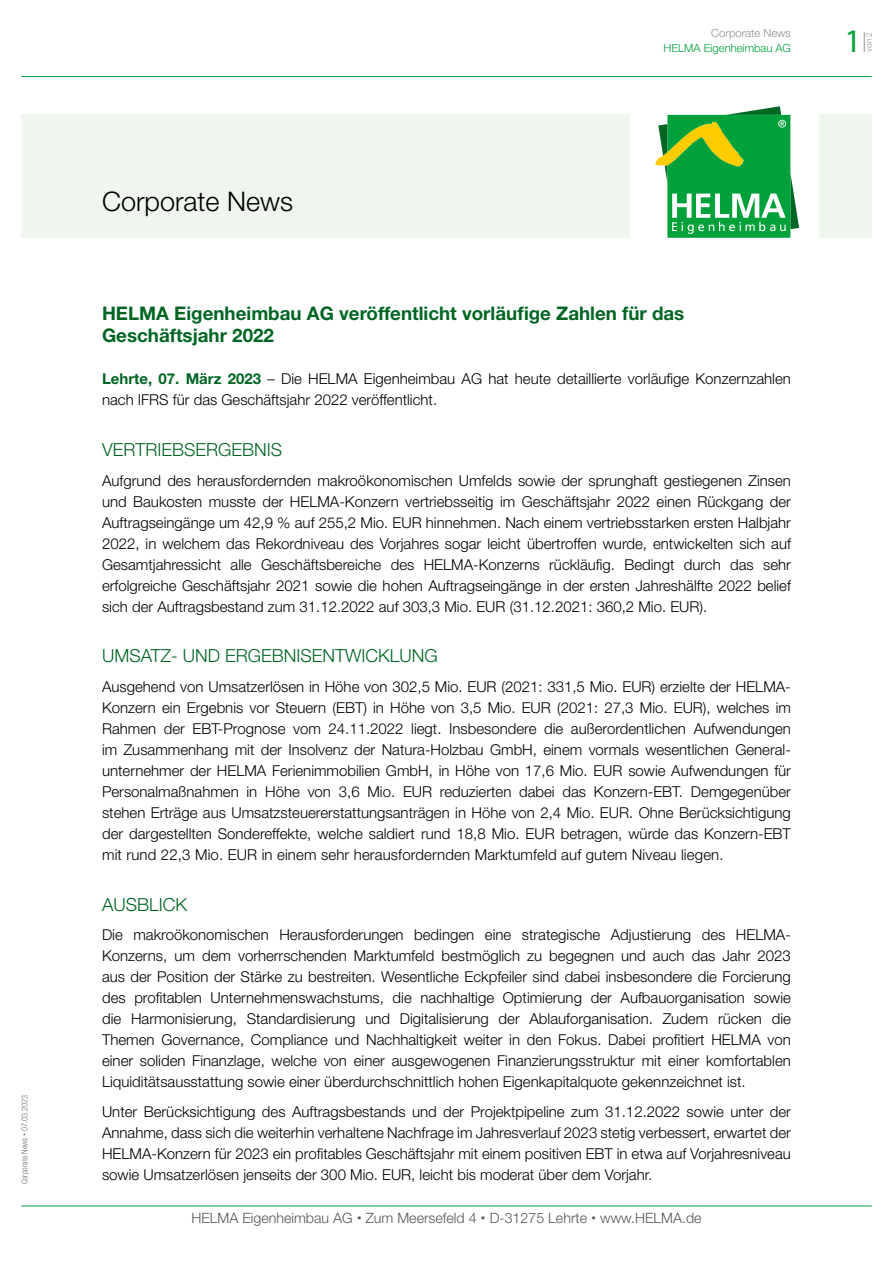
<style>
.page{position:relative;width:893px;height:1263px;background:#fff}
.page>*{position:absolute;margin:0;border:0;box-sizing:border-box;transform-origin:0 0}
.t1{font:33px "Myriad Pro";color:#00a13a}
.t2{font:300 27px "Helvetica Neue LT Std";color:#000}
.t3{font:700 18.75px/22.5px "Helvetica Neue LT Std";color:#006523}
.t4{font:300 18px "Helvetica Neue LT Std";color:#006523}
.t5{font:300 15px/21px "Helvetica Neue LT Std";color:#000;text-align:justify}
.t6{font:300 14.25px "Helvetica Neue LT Std";color:#575756}
.t7{font:300 11.25px "Helvetica Neue LT Std";color:#00a13a}
.t8{font:300 11.25px "Helvetica Neue LT Std";color:#909090}
.t9{font:300 condensed 8.25px "Helvetica Neue LT Std";color:#706f6f}
.t10{font:300 8.25px "Helvetica Neue LT Std";color:#909090}
.s1{font-weight:700;color:#006523}
</style>
<div class="page">
<hr style="left:21px;top:76px;width:851px;height:1px;background:#00a13a">
<hr style="left:21px;top:1205px;width:851px;height:1px;background:#00a13a">
<div style="left:21px;top:115px;width:608px;height:123px;background:#eef6ed"></div>
<div style="left:819px;top:115px;width:53px;height:123px;background:#eef6ed"></div>
<svg style="left:655px;top:106px;width:144px;height:132px"></svg>
<svg style="left:864px;top:32px;width:1px;height:20px"></svg>
<p class="t9" style="left:20px;top:1184px;width:91px;rotate:-90deg">Corporate News 07.03.2023</p>
<h2 class="t2" style="left:102px;top:185px;width:193px">Corporate News</h2>
<p class="t8" style="left:711px;top:26px;width:81px">Corporate News</p>
<p class="t7" style="left:664px;top:41px;width:129px">HELMA Eigenheimbau AG</p>
<p class="t3" style="left:102px;top:301px;width:584px">HELMA Eigenheimbau AG veröffentlicht vorläufige Zahlen für das<br>Geschäftsjahr 2022</p>
<p class="t5" style="left:102px;top:368px;width:690px"><span class="s1">Lehrte, 07. März 2023</span> – Die HELMA Eigenheimbau AG hat heute detaillierte vorläufige Konzernzahlen nach IFRS für das Geschäftsjahr 2022 veröffentlicht.</p>
<p class="t4" style="left:102px;top:439px;width:182px">VERTRIEBSERGEBNIS</p>
<p class="t5" style="left:102px;top:469px;width:690px">Aufgrund des herausfordernden makroökonomischen Umfelds sowie der sprunghaft gestiegenen Zinsen und Baukosten musste der HELMA-Konzern vertriebsseitig im Geschäftsjahr 2022 einen Rückgang der Auftragseingänge um 42,9 % auf 255,2 Mio. EUR hinnehmen. Nach einem vertriebsstarken ersten Halbjahr 2022, in welchem das Rekordniveau des Vorjahres sogar leicht übertroffen wurde, entwickelten sich auf Gesamtjahressicht alle Geschäftsbereiche des HELMA-Konzerns rückläufig. Bedingt durch das sehr erfolgreiche Geschäftsjahr 2021 sowie die hohen Auftragseingänge in der ersten Jahreshälfte 2022 belief sich der Auftragsbestand zum 31.12.2022 auf 303,3 Mio. EUR (31.12.2021: 360,2 Mio. EUR).</p>
<p class="t4" style="left:102px;top:645px;width:337px">UMSATZ- UND ERGEBNISENTWICKLUNG</p>
<p class="t5" style="left:102px;top:676px;width:690px;text-align:left">Ausgehend von Umsatzerlösen in Höhe von 302,5 Mio. EUR (2021: 331,5 Mio. EUR) erzielte der HELMA-Konzern ein Ergebnis vor Steuern (EBT) in Höhe von 3,5 Mio. EUR (2021: 27,3 Mio. EUR), welches im Rahmen der EBT-Prognose vom 24.11.2022 liegt. Insbesondere die außerordentlichen Aufwendungen im Zusammenhang mit der Insolvenz der Natura-Holzbau GmbH, einem vormals wesentlichen General&shy;unternehmer der HELMA Ferienimmobilien GmbH, in Höhe von 17,6 Mio. EUR sowie Aufwendungen für Personalmaßnahmen in Höhe von 3,6 Mio. EUR reduzierten dabei das Konzern-EBT. Demgegenüber stehen Erträge aus Umsatzsteuererstattungsanträgen in Höhe von 2,4 Mio. EUR. Ohne Berücksichtigung der dargestellten Sondereffekte, welche saldiert rund 18,8 Mio. EUR betragen, würde das Konzern-EBT mit rund 22,3 Mio. EUR in einem sehr herausfordernden Marktumfeld auf gutem Niveau liegen.</p>
<p class="t4" style="left:102px;top:893px;width:87px">AUSBLICK</p>
<p class="t5" style="left:102px;top:924px;width:690px">Die makroökonomischen Herausforderungen bedingen eine strategische Adjustierung des HELMA-Konzerns, um dem vorherrschenden Marktumfeld bestmöglich zu begegnen und auch das Jahr 2023 aus der Position der Stärke zu bestreiten. Wesentliche Eckpfeiler sind dabei insbesondere die Forcierung des profitablen Unternehmenswachstums, die nachhaltige Optimierung der Aufbauorganisation sowie die Harmonisierung, Standardisierung und Digitalisierung der Ablauforganisation. Zudem rücken die Themen Governance, Compliance und Nachhaltigkeit weiter in den Fokus. Dabei profitiert HELMA von einer soliden Finanzlage, welche von einer ausgewogenen Finanzierungsstruktur mit einer komfortablen Liquiditätsausstattung sowie einer überdurchschnittlich hohen Eigenkapitalquote gekennzeichnet ist.</p>
<p class="t5" style="left:102px;top:1100px;width:690px">Unter Berücksichtigung des Auftragsbestands und der Projektpipeline zum 31.12.2022 sowie unter der Annahme, dass sich die weiterhin verhaltene Nachfrage im Jahresverlauf 2023 stetig verbessert, erwartet der HELMA-Konzern für 2023 ein profitables Geschäftsjahr mit einem positiven EBT in etwa auf Vorjahresniveau sowie Umsatzerlösen jenseits der 300 Mio. EUR, leicht bis moderat über dem Vorjahr.</p>
<p class="t6" style="left:191px;top:1209px;width:512px">HELMA Eigenheimbau AG Zum Meersefeld 4 D-31275 Lehrte www.HELMA.de</p>
<h1 class="t1" style="left:845px;top:20px;width:18px">1</h1>
<p class="t10" style="left:864px;top:52px;width:21px;rotate:-90deg">von 2</p>
</div>
